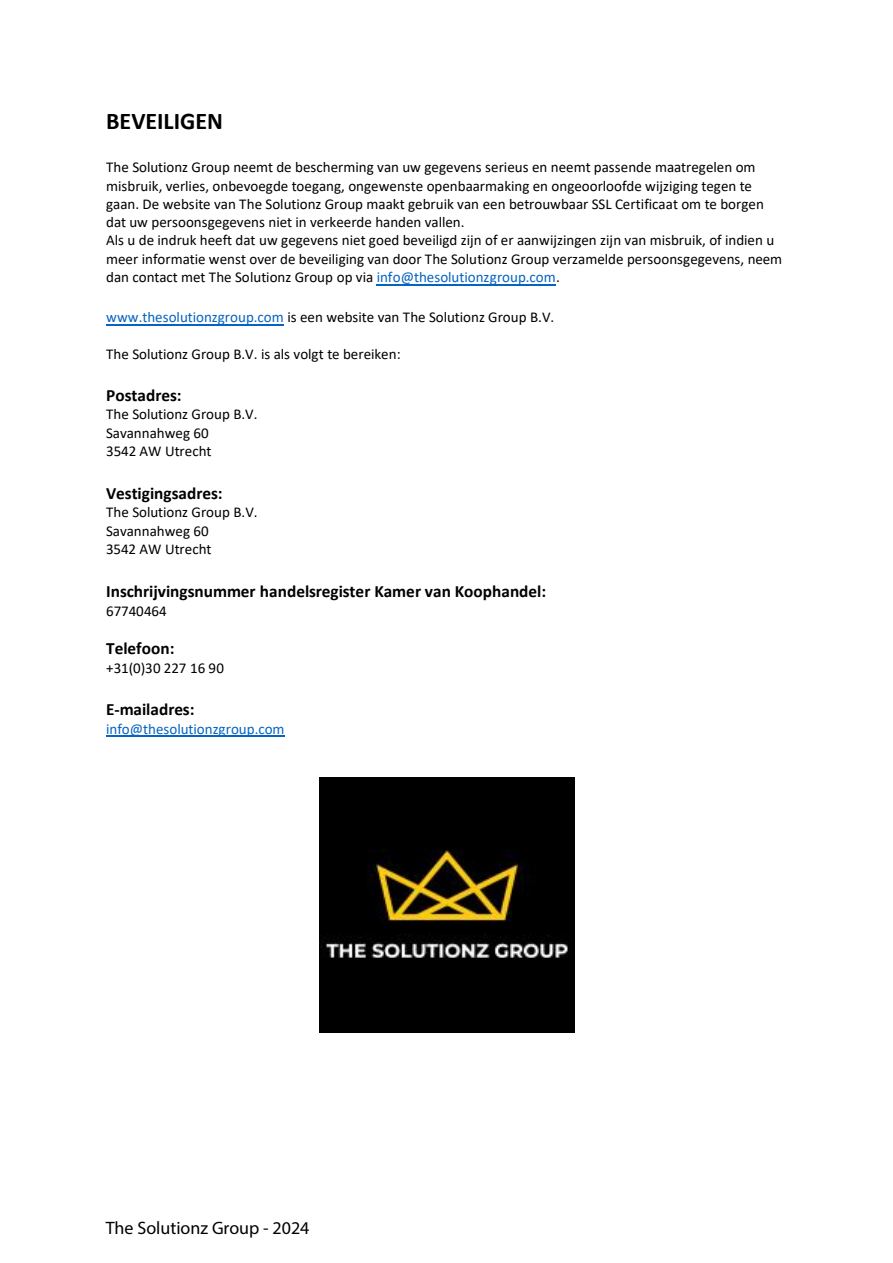
<style>
.page{position:relative;width:893px;height:1263px;background:#fff}
.page>*{position:absolute;margin:0;border:0;box-sizing:border-box;transform-origin:0 0}
.t1{font:700 24px "Calibri";color:#000}
.t2{font:18px "Myriad Pro";color:#000001}
.t3{font:700 17.25px "Calibri";color:#000}
.t4{font:15px/18.3px "Calibri";color:#000}
.t5{font:15px "Calibri";color:#0563c1}
.s1{color:#0563c1}
</style>
<div class="page">
<img style="left:319px;top:777px;width:255px;height:255px">
<hr style="left:377px;top:284px;width:179px;height:1px;background:#0563c1">
<hr style="left:106px;top:324px;width:178px;height:1px;background:#0563c1">
<hr style="left:106px;top:736px;width:179px;height:1px;background:#0563c1">
<h1 class="t1" style="left:106px;top:104px;width:118px">BEVEILIGEN</h1>
<p class="t4" style="left:106px;top:158px;width:677px">The Solutionz Group neemt de bescherming van uw gegevens serieus en neemt passende maatregelen om misbruik, verlies, onbevoegde toegang, ongewenste openbaarmaking en ongeoorloofde wijziging tegen te gaan. De website van The Solutionz Group maakt gebruik van een betrouwbaar SSL Certificaat om te borgen dat uw persoonsgegevens niet in verkeerde handen vallen.<br>Als u de indruk heeft dat uw gegevens niet goed beveiligd zijn of er aanwijzingen zijn van misbruik, of indien u meer informatie wenst over de beveiliging van door The Solutionz Group verzamelde persoonsgegevens, neem dan contact met The Solutionz Group op via <span class="s1">info@thesolutionzgroup.com</span>.</p>
<p class="t4" style="left:106px;top:308px;width:450px"><span class="s1">www.thesolutionzgroup.com</span> is een website van The Solutionz Group B.V.</p>
<p class="t4" style="left:106px;top:344px;width:296px">The Solutionz Group B.V. is als volgt te bereiken:</p>
<p class="t3" style="left:106px;top:383px;width:77px">Postadres:</p>
<p class="t4" style="left:106px;top:405px;width:153px">The Solutionz Group B.V.<br>Savannahweg 60<br>3542 AW Utrecht</p>
<p class="t3" style="left:106px;top:481px;width:118px">Vestigingsadres:</p>
<p class="t4" style="left:106px;top:503px;width:153px">The Solutionz Group B.V.<br>Savannahweg 60<br>3542 AW Utrecht</p>
<p class="t3" style="left:106px;top:579px;width:441px">Inschrijvingsnummer handelsregister Kamer van Koophandel:</p>
<p class="t4" style="left:106px;top:601px;width:62px">67740464</p>
<p class="t3" style="left:106px;top:636px;width:70px">Telefoon:</p>
<p class="t4" style="left:106px;top:658px;width:119px">+31(0)30 227 16 90</p>
<p class="t3" style="left:106px;top:697px;width:90px">E-mailadres:</p>
<p class="t5" style="left:106px;top:718px;width:180px">info@thesolutionzgroup.com</p>
<p class="t2" style="left:106px;top:1217px;width:205px">The Solutionz Group - 2024</p>
</div>
